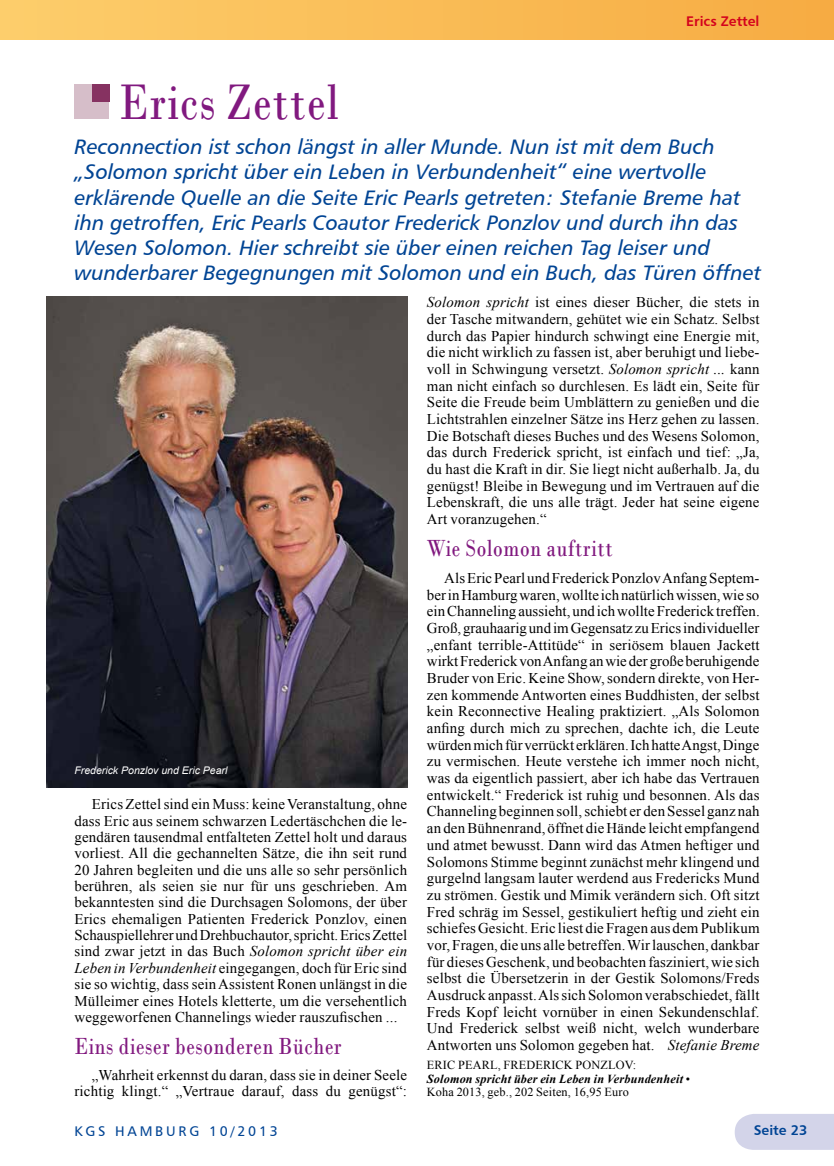
<style>
.page{position:relative;width:834px;height:1166px;background:#fff}
.page>*{position:absolute;margin:0;border:0;box-sizing:border-box;transform-origin:0 0}
.t1{font:52.5px "Bodoni";letter-spacing:.035em;color:#81197f;scale:.8 1}
.t2{font:24.5px "Bodoni";letter-spacing:.035em;color:#81197f;scale:.8 1}
.t3{font:21px/25.2px "Humanist 777 BT Italic B";color:#004494}
.t4{font:14.88px/16.6px "Times New Roman";letter-spacing:.01em;color:#000;text-align:justify}
.t5{font:14px "Humanist 777 BT Roman B";letter-spacing:.2em;color:#004494}
.t6{font:14px "Humanist 777 BT Bold B";color:#d4021d}
.t7{font:14px "Humanist 777 BT Bold B";color:#004494}
.t8{font:12.25px/13.8px "Times New Roman";letter-spacing:.01em;color:#000}
.t9{font:italic 10.5px "Arial";color:#fff}
.s1{font-style:italic}
.s2{font-weight:700;font-style:italic}
</style>
<div class="page">
<div style="left:734px;top:1114px;width:99px;height:36px;background:#d3d4e9"></div>
<div style="left:0;top:0;width:833px;height:40px;background:linear-gradient(to right,#fdce6c,#f7ab42)"></div>
<img style="left:46px;top:297px;width:361px;height:491px">
<div style="left:74px;top:84px;width:35px;height:35px;background:#d6bec9"></div>
<div style="left:92px;top:84px;width:17px;height:18px;background:#863261"></div>
<img style="left:0;top:0;width:1px;height:552px">
<p class="t6" style="left:686px;top:12px;width:75px">Erics Zettel</p>
<h1 class="t1" style="left:119px;top:71px;width:275px">Erics Zettel</h1>
<p class="t3" style="left:74px;top:134px;width:688px">Reconnection ist schon längst in aller Munde. Nun ist mit dem Buch „Solomon spricht über ein Leben in Verbundenheit“ eine wertvolle erklärende Quelle an die Seite Eric Pearls getreten: Stefanie Breme hat ihn getroffen, Eric Pearls Coautor Frederick Ponzlov und durch ihn das Wesen Solomon. Hier schreibt sie über einen reichen Tag leiser und wunderbarer Begegnungen mit Solomon und ein Buch, das Türen öffnet</p>
<p class="t9" style="left:74px;top:763px;width:154px">Frederick Ponzlov und Eric Pearl</p>
<p class="t4" style="left:74px;top:796px;width:334px;text-indent:17px">Erics Zettel sind ein Muss: keine Veranstaltung, ohne dass Eric aus seinem schwarzen Ledertäschchen die le&shy;gendären tausendmal entfalteten Zettel holt und daraus vorliest. All die gechannelten Sätze, die ihn seit rund 20 Jahren begleiten und die uns alle so sehr persönlich berühren, als seien sie nur für uns geschrieben. Am bekanntesten sind die Durchsagen Solomons, der über Erics ehemaligen Patienten Frederick Ponzlov, einen Schauspiellehrer und Drehbuchautor, spricht. Erics Zettel sind zwar jetzt in das Buch <span class="s1">Solomon spricht über ein Leben in Verbundenheit</span> eingegangen, doch für Eric sind sie so wichtig, dass sein Assistent Ronen unlängst in die Mülleimer eines Hotels kletterte, um die versehentlich weggeworfenen Channelings wieder rauszufischen ...</p>
<h2 class="t2" style="left:74px;top:1031px;width:335px">Eins dieser besonderen Bücher</h2>
<p class="t4" style="left:74px;top:1067px;width:334px;text-align:right">„Wahrheit erkennst du daran, dass sie in deiner Seele richtig klingt.“ „Vertraue darauf, dass du genügst“:</p>
<p class="t4" style="left:427px;top:294px;width:334px"><span class="s1">Solomon spricht</span> ist eines dieser Bücher, die stets in der Tasche mitwandern, gehütet wie ein Schatz. Selbst durch das Papier hindurch schwingt eine Energie mit, die nicht wirklich zu fassen ist, aber beruhigt und liebe&shy;voll in Schwingung versetzt. <span class="s1">Solomon spricht ...</span> kann man nicht einfach so durchlesen. Es lädt ein, Seite für Seite die Freude beim Umblättern zu genießen und die Lichtstrahlen einzelner Sätze ins Herz gehen zu lassen.<br>Die Botschaft dieses Buches und des Wesens Solomon, das durch Frederick spricht, ist einfach und tief: „Ja, du hast die Kraft in dir. Sie liegt nicht außerhalb. Ja, du genügst! Bleibe in Bewegung und im Vertrauen auf die Lebenskraft, die uns alle trägt. Jeder hat seine eigene Art voranzugehen.“</p>
<h2 class="t2" style="left:427px;top:534px;width:234px">Wie Solomon auftritt</h2>
<p class="t4" style="left:427px;top:569px;width:334px;text-indent:17px">Als Eric Pearl und Frederick Ponzlov Anfang Septem&shy;ber in Hamburg waren, wollte ich natürlich wissen, wie so ein Channeling aussieht, und ich wollte Frederick treffen.<br>Groß, grauhaarig und im Gegensatz zu Erics individueller „enfant terrible-Attitüde“ in seriösem blauen Jackett wirkt Frederick von Anfang an wie der große beruhigende Bruder von Eric. Keine Show, sondern direkte, von Her&shy;zen kommende Antworten eines Buddhisten, der selbst kein Reconnective Healing praktiziert. „Als Solomon anfing durch mich zu sprechen, dachte ich, die Leute würden mich für verrückt erklären. Ich hatte Angst, Dinge zu vermischen. Heute verstehe ich immer noch nicht, was da eigentlich passiert, aber ich habe das Vertrauen entwickelt.“ Frederick ist ruhig und besonnen. Als das Channeling beginnen soll, schiebt er den Sessel ganz nah an den Bühnenrand, öffnet die Hände leicht empfangend und atmet bewusst. Dann wird das Atmen heftiger und Solomons Stimme beginnt zunächst mehr klingend und gurgelnd langsam lauter werdend aus Fredericks Mund zu strömen. Gestik und Mimik verändern sich. Oft sitzt Fred schräg im Sessel, gestikuliert heftig und zieht ein schiefes Gesicht. Eric liest die Fragen aus dem Publikum vor, Fragen, die uns alle betreffen. Wir lauschen, dankbar für dieses Geschenk, und beobachten fasziniert, wie sich selbst die Übersetzerin in der Gestik Solomons/Freds Ausdruck anpasst. Als sich Solomon verabschiedet, fällt Freds Kopf leicht vornüber in einen Sekundenschlaf.<br>Und Frederick selbst weiß nicht, welch wunderbare Antworten uns Solomon gegeben hat. <span class="s1">Stefanie Breme</span></p>
<p class="t8" style="left:427px;top:1057px;width:264px">ERIC PEARL, FREDERICK PONZLOV:<br><span class="s2">Solomon spricht über ein Leben in Verbundenheit</span> •<br>Koha 2013, geb., 202 Seiten, 16,95 Euro</p>
<p class="t5" style="left:74px;top:1122px;width:205px">KGS HAMBURG 10/2013</p>
<p class="t7" style="left:753px;top:1121px;width:55px">Seite 23</p>
</div>
